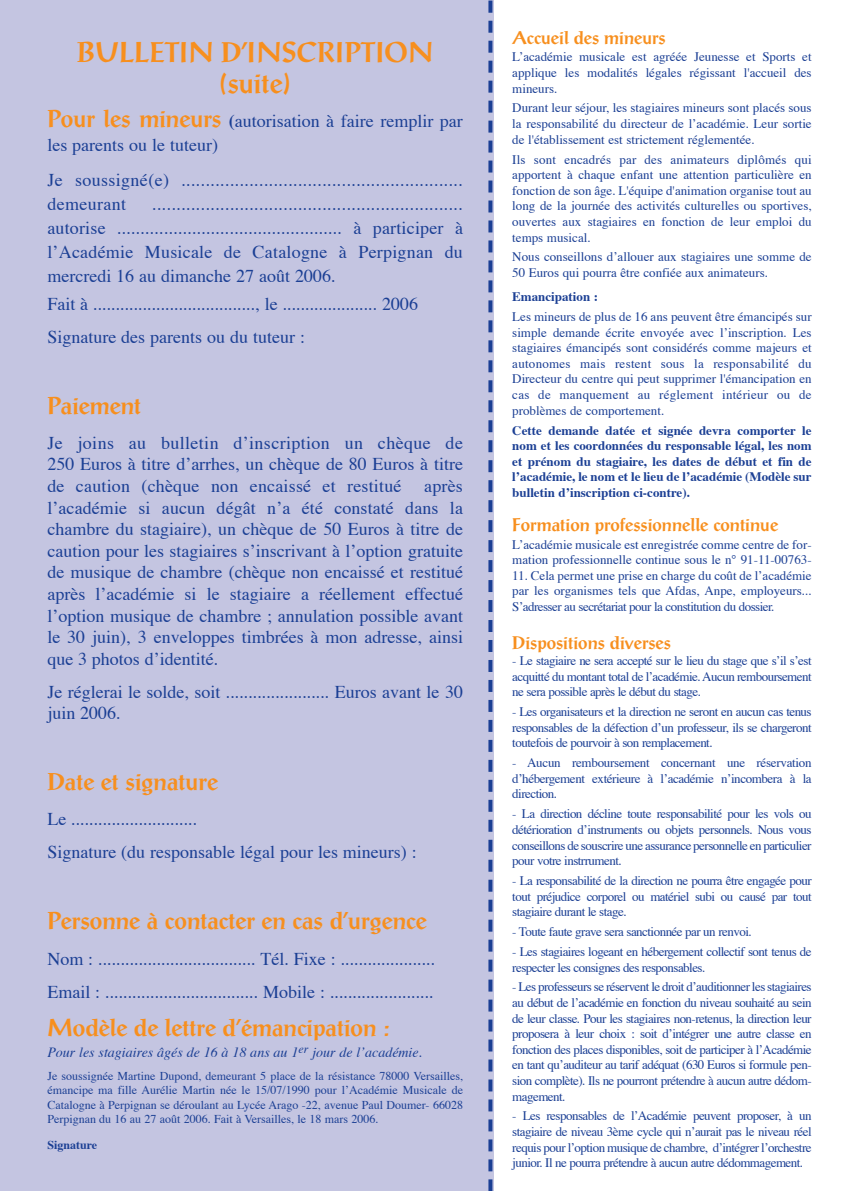
<style>
.page{position:relative;width:842px;height:1191px;background:#fff}
.page>*{position:absolute;margin:0;border:0;box-sizing:border-box;transform-origin:0 0}
.t1{font:500 28px/31.4px "Post Antiqua BE";letter-spacing:.02em;color:#f78f1e;text-align:center}
.t2{font:500 24px "Post Antiqua BE";color:#f78f1e}
.t3{font:18px/21.6px "Times";color:#1b3f94}
.t4{font:18px/24px "Times";letter-spacing:.02em;color:#1b3f94}
.t5{font:500 18px "Post Antiqua BE";color:#f78f1e}
.t6{font:italic 14px "Times";color:#1b3f94}
.t7{font:13px/15.6px "Times";letter-spacing:-.04em;color:#1b3f94;text-align:justify}
.t8{font:13px/15.6px "Times";color:#1b3f94}
.t9{font:700 13px/15.6px "Times";color:#1b3f94;text-align:justify}
.t10{font:12px/14.4px "Times";color:#1b3f94;text-align:justify}
.t11{font:700 12px "Times";color:#1b3f94}
.s1{font-family:"Post Antiqua BE";font-weight:500;font-size:24px;color:#f78f1e}
.s2{font-weight:700}
</style>
<div class="page">
<div style="left:0;top:1px;width:493px;height:1190px;background:#c4c5e1"></div>
<svg style="left:488px;top:20px;width:4px;height:1152px"></svg>
<svg style="left:488px;top:1px;width:4px;height:12px"></svg>
<svg style="left:488px;top:1179px;width:4px;height:12px"></svg>
<p class="t1" style="left:77px;top:38px;width:357px">BULLETIN D’INSCRIPTION (suite)</p>
<p class="t3" style="left:47px;top:110px;width:417px;line-height:23.8px"><span class="s1">Pour les mineurs</span> <span class="s2">(</span>autorisation à faire remplir par les parents ou le tuteur)</p>
<p class="t4" style="left:47px;top:170px;width:417px">Je soussigné(e) .......................................................... demeurant</p>
<p class="t3" style="left:47px;top:194px;width:417px;line-height:24px;text-align:justify;text-indent:105px">................................................................ autorise ................................................ à participer à l’Académie Musicale de Catalogne à Perpignan du mercredi 16 au dimanche 27 août 2006.</p>
<p class="t3" style="left:47px;top:289px;width:372px;line-height:33px">Fait à ...................................., le ..................... 2006<br>Signature des parents ou du tuteur :</p>
<p class="t2" style="left:47px;top:396px;width:95px">Paiement</p>
<p class="t3" style="left:47px;top:433px;width:417px;text-align:justify">Je joins au bulletin d’inscription un chèque de 250 Euros à titre d’arrhes, un chèque de 80 Euros à titre de caution (chèque non encaissé et restitué</p>
<p class="t3" style="left:47px;top:476px;width:417px;text-align:justify;text-indent:377px">après l’académie si aucun dégât n’a été constaté dans la chambre du stagiaire), un chèque de 50 Euros à titre de caution pour les stagiaires s’inscrivant à l’option gratuite de musique de chambre (chèque non encaissé et restitué après l’académie si le stagiaire a réellement effectué l’option musique de chambre ; annulation possible avant le 30 juin), 3 enveloppes timbrées à mon adresse, ainsi que 3 photos d’identité.</p>
<p class="t3" style="left:47px;top:682px;width:417px">Je réglerai le solde, soit ....................... Euros avant le 30 juin 2006.</p>
<p class="t2" style="left:47px;top:773px;width:172px">Date et signature</p>
<p class="t3" style="left:47px;top:804px;width:371px;line-height:33px">Le ............................<br>Signature (du responsable légal pour les mineurs) :</p>
<p class="t2" style="left:47px;top:912px;width:381px">Personne à contacter en cas d’urgence</p>
<p class="t3" style="left:47px;top:944px;width:389px;line-height:33px">Nom : ................................... Tél. Fixe : .....................<br>Email : .................................. Mobile : .......................</p>
<p class="t2" style="left:47px;top:1018px;width:343px">Modèle de lettre d’émancipation :</p>
<p class="t6" style="left:47px;top:1046px;width:376px">Pour les stagiaires âgés de 16 à 18 ans au 1<sup>er</sup> jour de l’académie.</p>
<p class="t10" style="left:47px;top:1069px;width:417px">Je soussignée Martine Dupond, demeurant 5 place de la résistance 78000 Versailles, émancipe ma fille Aurélie Martin née le 15/07/1990 pour l’Académie Musicale de Catalogne à Perpignan se déroulant au Lycée Arago -22, avenue Paul Doumer- 66028<br>Perpignan du 16 au 27 août 2006. Fait à Versailles, le 18 mars 2006.</p>
<p class="t11" style="left:47px;top:1139px;width:51px">Signature</p>
<p class="t5" style="left:512px;top:31px;width:155px">Accueil des mineurs</p>
<p class="t7" style="left:512px;top:50px;width:301px">L’académie musicale est agréée Jeunesse et Sports et applique les modalités légales régissant l'accueil des mineurs.</p>
<p class="t7" style="left:512px;top:101px;width:301px">Durant leur séjour, les stagiaires mineurs sont placés sous la responsabilité du directeur de l’académie. Leur sortie de l'établissement est strictement réglementée.</p>
<p class="t7" style="left:512px;top:152px;width:301px">Ils sont encadrés par des animateurs diplômés qui apportent à chaque enfant une attention particulière en fonction de son âge. L'équipe d'animation organise tout au long de la journée des activités culturelles ou sportives, ouvertes aux stagiaires en fonction de leur emploi du temps musical.</p>
<p class="t8" style="left:512px;top:250px;width:301px">Nous conseillons d’allouer aux stagiaires une somme de<br>50 Euros qui pourra être confiée aux animateurs.</p>
<p class="t8" style="left:512px;top:288px;width:301px;line-height:19.8px"><span class="s2">Emancipation :<br></span>Les mineurs de plus de 16 ans peuvent être émancipés sur</p>
<p class="t7" style="left:512px;top:325px;width:301px">simple demande écrite envoyée avec l’inscription. Les stagiaires émancipés sont considérés comme majeurs et autonomes mais restent sous la responsabilité du Directeur du centre qui peut supprimer l'émancipation en cas de manquement au réglement intérieur ou de problèmes de comportement.</p>
<p class="t9" style="left:512px;top:423px;width:301px">Cette demande datée et signée devra comporter le nom et les coordonnées du responsable légal, les nom et prénom du stagiaire, les dates de début et fin de l’académie, le nom et le lieu de l’académie (Modèle sur bulletin d’inscription ci-contre).</p>
<p class="t5" style="left:512px;top:518px;width:267px">Formation professionnelle continue</p>
<p class="t8" style="left:512px;top:537px;width:301px">L’académie musicale est enregistrée comme centre de for&shy;mation professionnelle continue sous le n° 91-11-00763-</p>
<p class="t7" style="left:512px;top:568px;width:301px">11. Cela permet une prise en charge du coût de l’académie par les organismes tels que Afdas, Anpe, employeurs...<br>S’adresser au secrétariat pour la constitution du dossier.</p>
<p class="t5" style="left:512px;top:635px;width:160px">Dispositions diverses</p>
<p class="t7" style="left:512px;top:654px;width:301px">- Le stagiaire ne sera accepté sur le lieu du stage que s’il s’est acquitté du montant total de l’académie. Aucun remboursement ne sera possible après le début du stage.</p>
<p class="t7" style="left:512px;top:705px;width:301px">- Les organisateurs et la direction ne seront en aucun cas tenus responsables de la défection d’un professeur, ils se chargeront toutefois de pourvoir à son remplacement.</p>
<p class="t7" style="left:512px;top:756px;width:301px">- Aucun remboursement concernant une réservation d’hébergement extérieure à l’académie n’incombera à la direction.</p>
<p class="t7" style="left:512px;top:807px;width:301px">- La direction décline toute responsabilité pour les vols ou détérioration d’instruments ou objets personnels. Nous vous conseillons de souscrire une assurance personnelle en particulier pour votre instrrument.</p>
<p class="t7" style="left:512px;top:874px;width:301px">- La responsabilité de la direction ne pourra être engagée pour tout préjudice corporel ou matériel subi ou causé par tout stagiaire durant le stage.</p>
<p class="t7" style="left:512px;top:925px;width:241px">- Toute faute grave sera sanctionnée par un renvoi.</p>
<p class="t7" style="left:512px;top:944px;width:301px">- Les stagiaires logeant en hébergement collectif sont tenus de respecter les consignes des responsables.</p>
<p class="t7" style="left:512px;top:980px;width:301px">- Les professeurs se réservent le droit d’auditionner les stagiaires au début de l’académie en fonction du niveau souhaité au sein de leur classe. Pour les stagiaires non-retenus, la direction leur proposera à leur choix : soit d’intégrer une autre classe en fonction des places disponibles, soit de participer à l’Académie en tant qu’auditeur au tarif adéquat (630 Euros si formule pen&shy;sion complète). Ils ne pourront prétendre à aucun autre dédom&shy;magement.</p>
<p class="t7" style="left:512px;top:1109px;width:301px">- Les responsables de l’Académie peuvent proposer, à un stagiaire de niveau 3ème cycle qui n’aurait pas le niveau réel requis pour l’option musique de chambre, d’intégrer l’orchestre junior. Il ne pourra prétendre à aucun autre dédommagement.</p>
</div>
